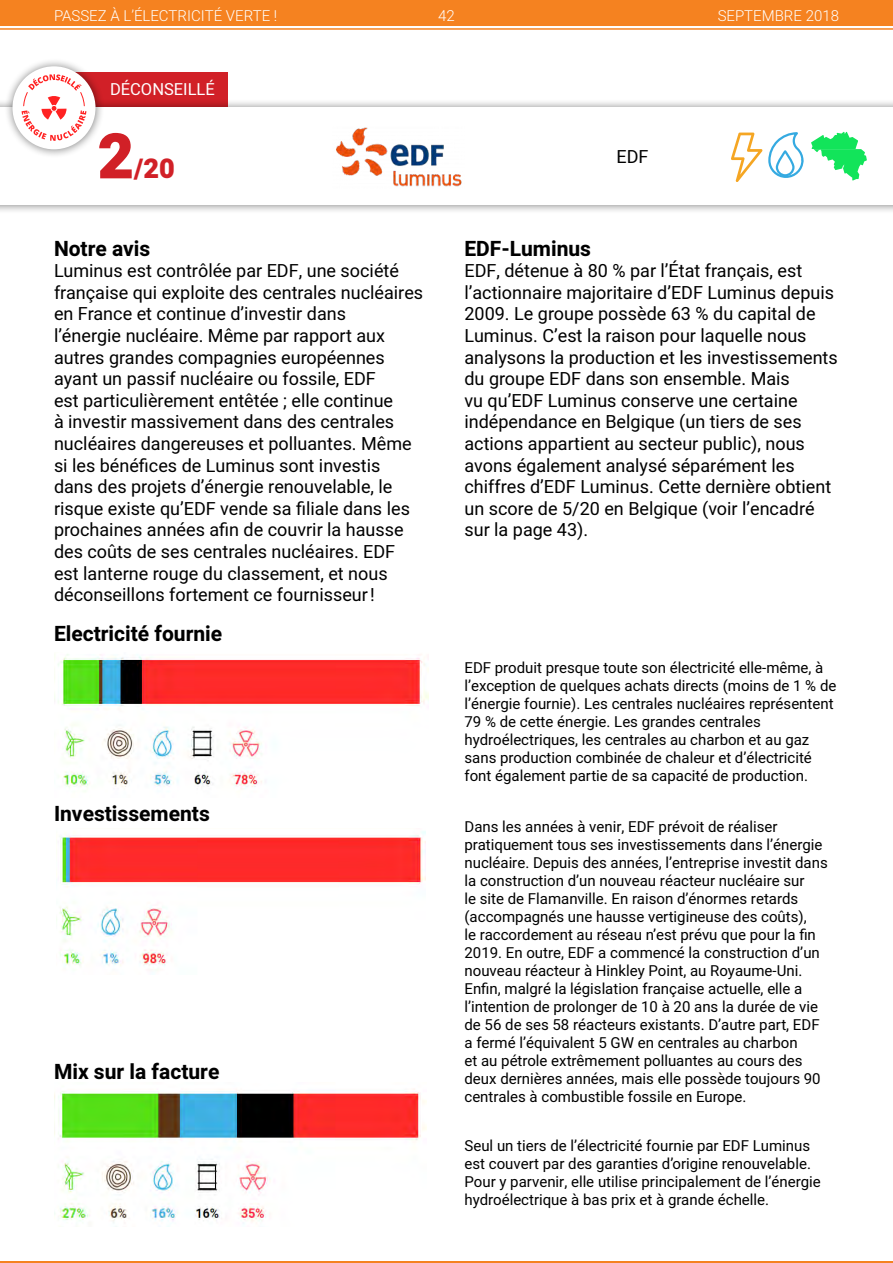
<style>
.page{position:relative;width:893px;height:1263px;background:#fff}
.page>*{position:absolute;margin:0;border:0;box-sizing:border-box;transform-origin:0 0}
.t1{font:900 63px "Heebo";color:#d12027}
.t2{font:900 27px "Heebo";color:#d12027}
.t3{font:700 21px "Heebo";color:#000}
.t4{font:18px/21.6px "Heebo";color:#000}
.t5{font:16.5px "Heebo";color:#fff}
.t6{font:15px/18px "Heebo";color:#000}
.t7{font:300 15px "Heebo";color:#fff}
</style>
<div class="page">
<div style="left:0;top:0;width:893px;height:26px;background:#f58220"></div>
<hr style="left:0;top:1261px;width:893px;height:2px;background:#f58220">
<hr style="left:0;top:28px;width:893px;height:2px;background:#f58220">
<div style="left:53px;top:72px;width:174px;height:36px;background:#d12027"></div>
<div style="left:0;top:98px;width:893px;height:116px;background:#000;opacity:.5"></div>
<div style="left:0;top:108px;width:893px;height:97px;background:#fff"></div>
<img style="left:336px;top:127px;width:126px;height:60px">
<svg style="left:731px;top:133px;width:31px;height:49px"></svg>
<img style="left:54px;top:654px;width:374px;height:135px">
<img style="left:56px;top:831px;width:370px;height:135px">
<img style="left:54px;top:1089px;width:373px;height:138px">
<svg style="left:811px;top:132px;width:56px;height:48px"></svg>
<svg style="left:768px;top:132px;width:36px;height:46px"></svg>
<div style="left:776px;top:150px;width:18px;height:26px;border:2px solid #35aae1;border-radius:8px"></div>
<div style="left:3px;top:58px;width:101px;height:100px;background:#000;opacity:.5"></div>
<div style="left:12px;top:66px;width:84px;height:83px;background:#fff;border-radius:50%"></div>
<svg style="left:22px;top:74px;width:64px;height:67px"></svg>
<p class="t7" style="left:54px;top:6px;width:225px">PASSEZ À L’ÉLECTRICITÉ VERTE !</p>
<p class="t7" style="left:438px;top:6px;width:18px">42</p>
<p class="t7" style="left:718px;top:6px;width:123px">SEPTEMBRE 2018</p>
<p class="t5" style="left:110px;top:77px;width:106px">DÉCONSEILLÉ</p>
<h1 class="t1" style="left:98px;top:112px;width:38px">2</h1>
<h2 class="t2" style="left:134px;top:150px;width:42px">/20</h2>
<h3 class="t3" style="left:54px;top:234px;width:98px">Notre avis</h3>
<p class="t4" style="left:54px;top:260px;width:371px">Luminus est contrôlée par EDF, une société française qui exploite des centrales nucléaires en France et continue d’investir dans<br>l’énergie nucléaire. Même par rapport aux autres grandes compagnies européennes ayant un passif nucléaire ou fossile, EDF<br>est particulièrement entêtée ; elle continue<br>à investir massivement dans des centrales nucléaires dangereuses et polluantes. Même si les bénéfices de Luminus sont investis dans des projets d’énergie renouvelable, le risque existe qu’EDF vende sa filiale dans les prochaines années afin de couvrir la hausse des coûts de ses centrales nucléaires. EDF est lanterne rouge du classement, et nous déconseillons fortement ce fournisseur!</p>
<h3 class="t3" style="left:54px;top:619px;width:170px">Electricité fournie</h3>
<h3 class="t3" style="left:54px;top:799px;width:157px">Investissements</h3>
<h3 class="t3" style="left:54px;top:1057px;width:167px">Mix sur la facture</h3>
<p class="t4" style="left:617px;top:145px;width:33px">EDF</p>
<h3 class="t3" style="left:464px;top:234px;width:128px">EDF-Luminus</h3>
<p class="t4" style="left:464px;top:260px;width:375px">EDF, détenue à 80 % par l’État français, est l’actionnaire majoritaire d’EDF Luminus depuis 2009. Le groupe possède 63 % du capital de Luminus. C’est la raison pour laquelle nous analysons la production et les investissements du groupe EDF dans son ensemble. Mais<br>vu qu’EDF Luminus conserve une certaine indépendance en Belgique (un tiers de ses actions appartient au secteur public), nous avons également analysé séparément les chiffres d’EDF Luminus. Cette dernière obtient un score de 5/20 en Belgique (voir l’encadré sur la page 43).</p>
<p class="t6" style="left:464px;top:658px;width:373px">EDF produit presque toute son électricité elle-même, à l’exception de quelques achats directs (moins de 1 % de l’énergie fournie). Les centrales nucléaires représentent 79 % de cette énergie. Les grandes centrales hydroélectriques, les centrales au charbon et au gaz sans production combinée de chaleur et d’électricité font également partie de sa capacité de production.</p>
<p class="t6" style="left:464px;top:818px;width:365px">Dans les années à venir, EDF prévoit de réaliser pratiquement tous ses investissements dans l’énergie nucléaire. Depuis des années, l’entreprise investit dans la construction d’un nouveau réacteur nucléaire sur<br>le site de Flamanville. En raison d’énormes retards (accompagnés une hausse vertigineuse des coûts),<br>le raccordement au réseau n’est prévu que pour la fin 2019. En outre, EDF a commencé la construction d’un nouveau réacteur à Hinkley Point, au Royaume-Uni.<br>Enfin, malgré la législation française actuelle, elle a l’intention de prolonger de 10 à 20 ans la durée de vie de 56 de ses 58 réacteurs existants. D’autre part, EDF a fermé l’équivalent 5 GW en centrales au charbon<br>et au pétrole extrêmement polluantes au cours des deux dernières années, mais elle possède toujours 90 centrales à combustible fossile en Europe.</p>
<p class="t6" style="left:464px;top:1137px;width:358px">Seul un tiers de l’électricité fournie par EDF Luminus est couvert par des garanties d’origine renouvelable.<br>Pour y parvenir, elle utilise principalement de l’énergie hydroélectrique à bas prix et à grande échelle.</p>
</div>
